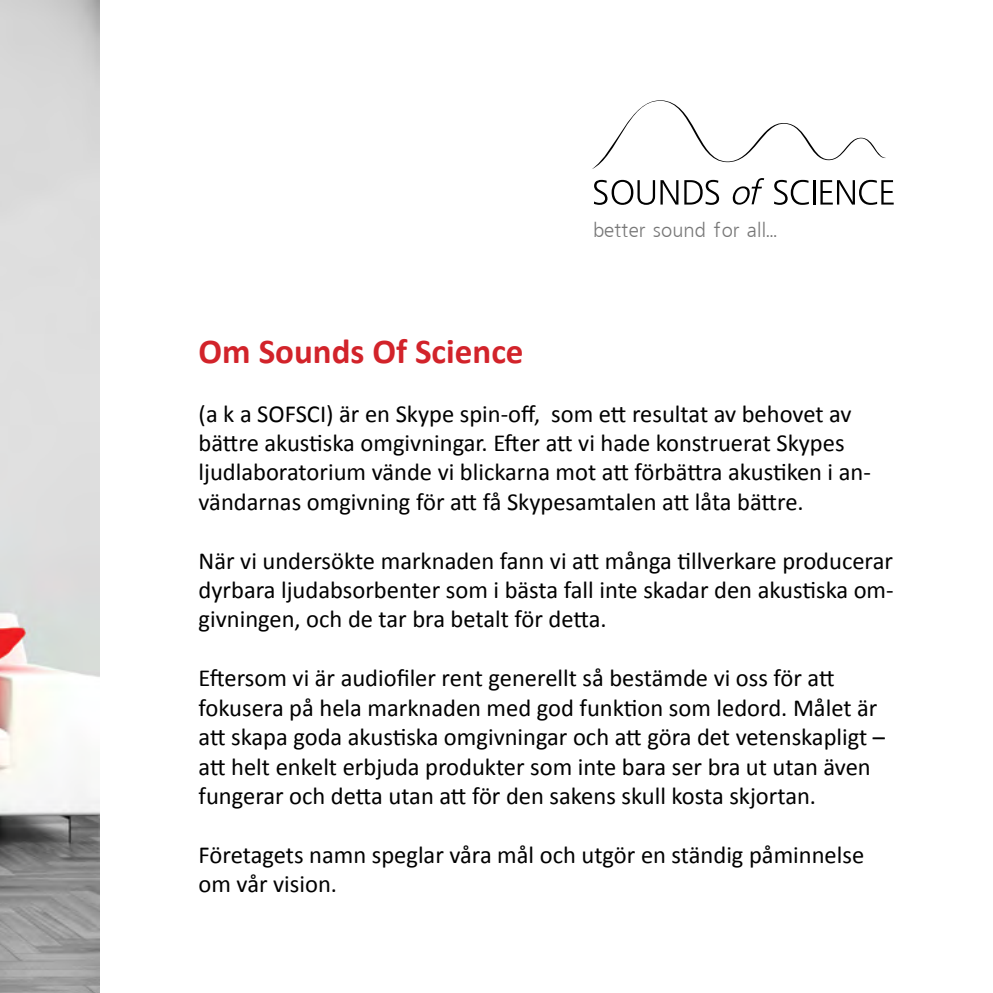
<style>
.page{position:relative;width:993px;height:993px;background:#fff}
.page>*{position:absolute;margin:0;border:0;box-sizing:border-box;transform-origin:0 0}
.t1{font:700 35px "Calibri";color:#d2232a}
.t2{font:24.5px/29.4px "Calibri";color:#000}
.t3{font:19.95px "Free Set Cyrillic";color:#787878}
</style>
<div class="page">
<svg style="left:594px;top:180px;width:84px;height:25px"></svg>
<svg style="left:684px;top:180px;width:34px;height:25px"></svg>
<svg style="left:732px;top:178px;width:32px;height:26px"></svg>
<svg style="left:774px;top:180px;width:34px;height:25px"></svg>
<hr style="left:813px;top:180px;width:2px;height:24px;background:#000">
<svg style="left:820px;top:180px;width:73px;height:25px"></svg>
<svg style="left:592px;top:100px;width:293px;height:69px"></svg>
<img style="left:0;top:0;width:99px;height:992px">
<h1 class="t1" style="left:198px;top:328px;width:326px">Om Sounds Of Science</h1>
<p class="t3" style="left:592px;top:219px;width:185px">better sound for all...</p>
<p class="t2" style="left:198px;top:398px;width:673px">(a k a SOFSCI) är en Skype spin-off, som ett resultat av behovet av bättre akustiska omgivningar. Efter att vi hade konstruerat Skypes ljudlaboratorium vände vi blickarna mot att förbättra akustiken i an&shy;vändarnas omgivning för att få Skypesamtalen att låta bättre.</p>
<p class="t2" style="left:198px;top:545px;width:696px;text-align:justify">När vi undersökte marknaden fann vi att många tillverkare producerar dyrbara ljudabsorbenter som i bästa fall inte skadar den akustiska om&shy;givningen, och de tar bra betalt för detta.</p>
<p class="t2" style="left:198px;top:663px;width:687px">Eftersom vi är audiofiler rent generellt så bestämde vi oss för att fokusera på hela marknaden med god funktion som ledord. Målet är att skapa goda akustiska omgivningar och att göra det vetenskapligt – att helt enkelt erbjuda produkter som inte bara ser bra ut utan även fungerar och detta utan att för den sakens skull kosta skjortan.</p>
<p class="t2" style="left:198px;top:839px;width:667px">Företagets namn speglar våra mål och utgör en ständig påminnelse om vår vision.</p>
</div>
